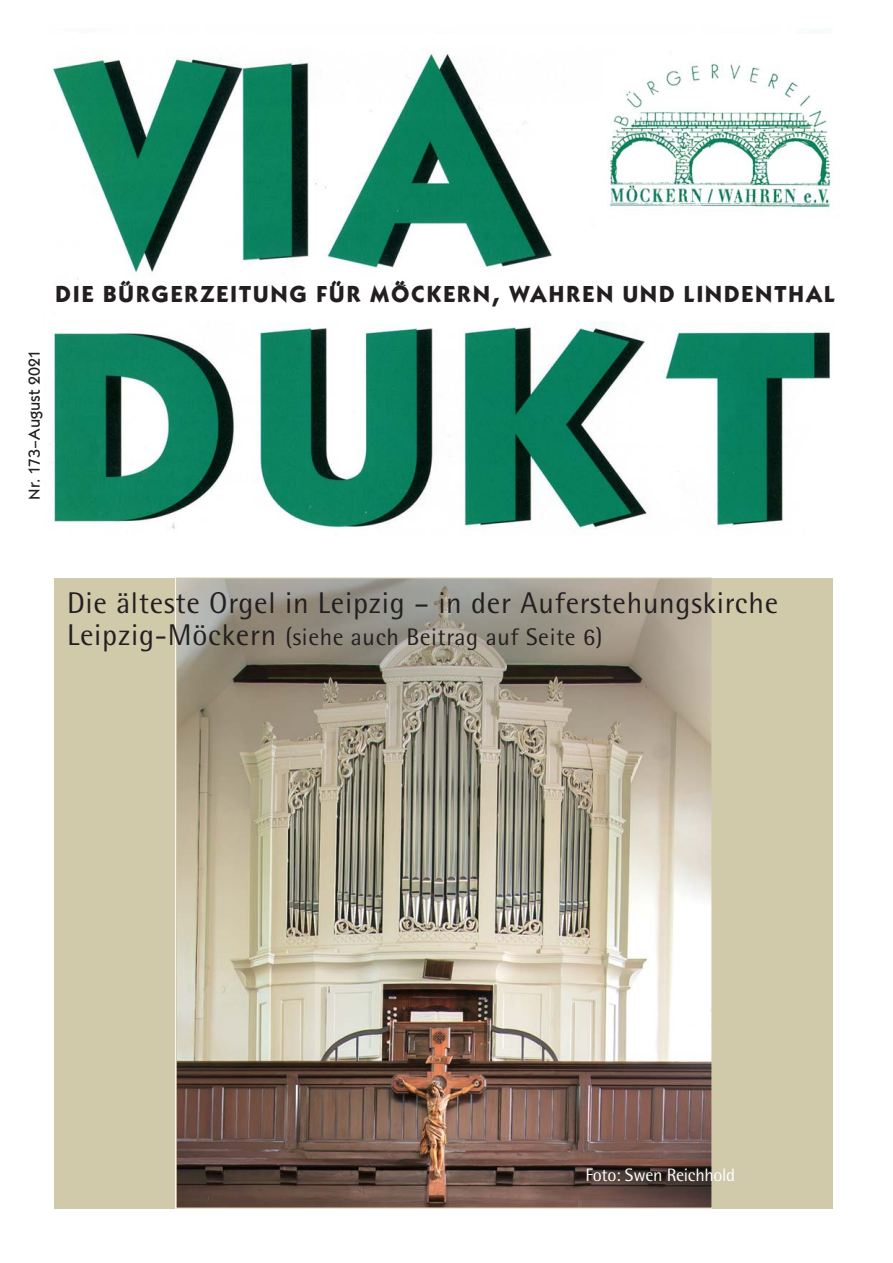
<style>
.page{position:relative;width:893px;height:1263px;background:#fff}
.page>*{position:absolute;margin:0;border:0;box-sizing:border-box;transform-origin:0 0}
.t1{font:30px "Rotis Semi Sans";letter-spacing:.025em;color:#231f20}
.t2{font:700 24px "Kabel Itc T";letter-spacing:.06em;color:#231f20}
.t3{font:24px "Rotis Semi Sans";letter-spacing:.025em;color:#231f20}
.t4{font:18px "Rotis Semi Sans";letter-spacing:-.015em;color:#fff}
.t5{font:500 16.5px "Kabel Itc T";color:#231f20}
.s1{font-size:30px}
</style>
<div class="page">
<img style="left:50px;top:52px;width:783px;height:1157px">
<p class="t2" style="left:55px;top:285px;width:781px">DIE BÜRGERZEITUNG FÜR MÖCKERN, WAHREN UND LINDENTHAL</p>
<p class="t5" style="left:28px;top:500px;width:151px;rotate:-90deg">Nr. 173–August 2021</p>
<p class="t1" style="left:67px;top:593px;width:712px">Die älteste Orgel in Leipzig – in der Auferstehungskirche</p>
<p class="t3" style="left:67px;top:628px;width:536px"><span class="s1">Leipzig-Möckern</span> (siehe auch Beitrag auf Seite 6)</p>
<p class="t4" style="left:585px;top:1168px;width:151px">Foto: Swen Reichhold</p>
</div>
